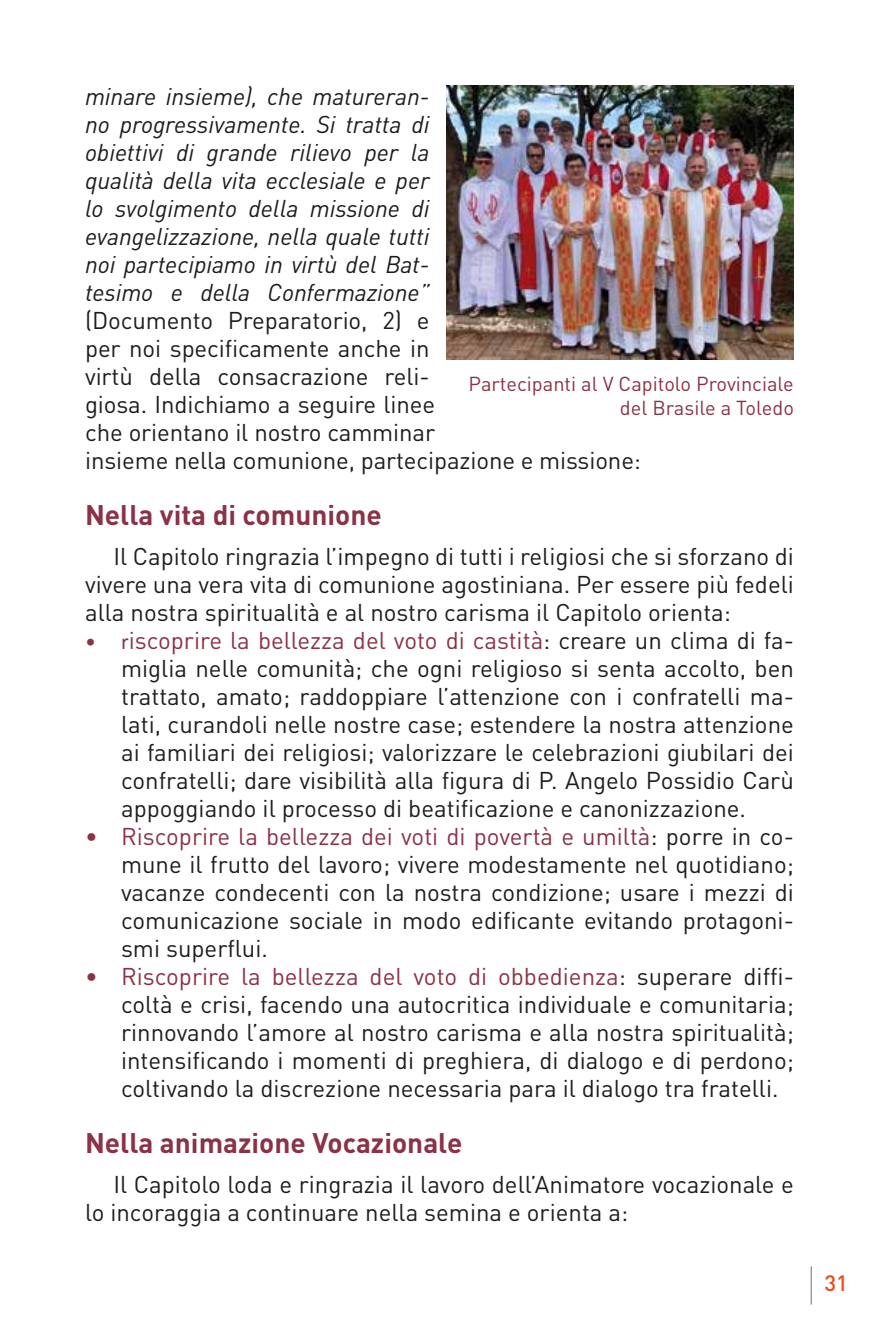
<style>
.page{position:relative;width:879px;height:1333px;background:#fff}
.page>*{position:absolute;margin:0;border:0;box-sizing:border-box;transform-origin:0 0}
.t1{font:700 28px "DIN Pro";color:#8b3247}
.t2{font:24px/28px "DIN";color:#1d1d1b;text-align:justify}
.t3{font:italic 24px/28px "DIN";letter-spacing:-.005em;color:#1d1d1b;text-align:justify}
.t4{font:500 22px "DIN Pro";color:#e94e1b}
.t5{font:20px/24px "DIN Pro";color:#8b3247;text-align:right}
.s1{font-family:"Calibri";font-size:22px;color:#8b3247}
.s2{color:#8b3247}
</style>
<div class="page">
<hr style="left:811px;top:1266px;width:1px;height:38px;background:#706f6f">
<img style="left:446px;top:85px;width:348px;height:275px">
<p class="t3" style="left:85px;top:81px;width:346px">minare insieme), che matureran&shy;no progressivamente. Si tratta di obiettivi di grande rilievo per la qualità della vita ecclesiale e per lo svolgimento della missione di evangelizzazione, nella quale tutti noi partecipiamo in virtù del Bat&shy;tesimo e della Confermazione”</p>
<p class="t2" style="left:85px;top:306px;width:557px;text-align:left">(Documento Preparatorio, 2) e<br>per noi specificamente anche in<br>virtù della consacrazione reli-<br>giosa. Indichiamo a seguire linee<br>che orientano il nostro camminar<br>insieme nella comunione, partecipazione e missione:</p>
<p class="t1" style="left:85px;top:491px;width:298px">Nella vita di comunione</p>
<p class="t2" style="left:85px;top:541px;width:710px;text-indent:28px">Il Capitolo ringrazia l’impegno di tutti i religiosi che si sforzano di vivere una vera vita di comunione agostiniana. Per essere più fedeli alla nostra spiritualità e al nostro carisma il Capitolo orienta:</p>
<p class="t2" style="left:121px;top:625px;width:674px;text-indent:-36px"><span class="s1">• r</span><span class="s2">iscoprire la bellezza del voto di castità</span>: creare un clima di fa&shy;miglia nelle comunità; che ogni religioso si senta accolto, ben trattato, amato; raddoppiare l’attenzione con i confratelli ma&shy;lati, curandoli nelle nostre case; estendere la nostra attenzione ai familiari dei religiosi; valorizzare le celebrazioni giubilari dei confratelli; dare visibilità alla figura di P. Angelo Possidio Carù appoggiando il processo di beatificazione e canonizzazione.</p>
<p class="t2" style="left:121px;top:821px;width:674px;text-indent:-36px"><span class="s2">• Riscoprire la bellezza dei voti di povertà e umiltà</span>: porre in co&shy;mune il frutto del lavoro; vivere modestamente nel quotidiano; vacanze condecenti con la nostra condizione; usare i mezzi di comunicazione sociale in modo edificante evitando protagoni&shy;smi superflui.</p>
<p class="t2" style="left:121px;top:961px;width:674px;text-indent:-36px"><span class="s2">• Riscoprire la bellezza del voto di obbedienza</span>: superare diffi&shy;coltà e crisi, facendo una autocritica individuale e comunitaria; rinnovando l’amore al nostro carisma e alla nostra spiritualità; intensificando i momenti di preghiera, di dialogo e di perdono; coltivando la discrezione necessaria para il dialogo tra fratelli.</p>
<p class="t1" style="left:85px;top:1119px;width:379px">Nella animazione Vocazionale</p>
<p class="t2" style="left:85px;top:1169px;width:710px;text-indent:28px">Il Capitolo loda e ringrazia il lavoro dell’Animatore vocazionale e lo incoraggia a continuare nella semina e orienta a:</p>
<p class="t5" style="left:469px;top:370px;width:327px">Partecipanti al V Capitolo Provinciale del Brasile a Toledo</p>
<p class="t4" style="left:824px;top:1264px;width:25px">31</p>
</div>
